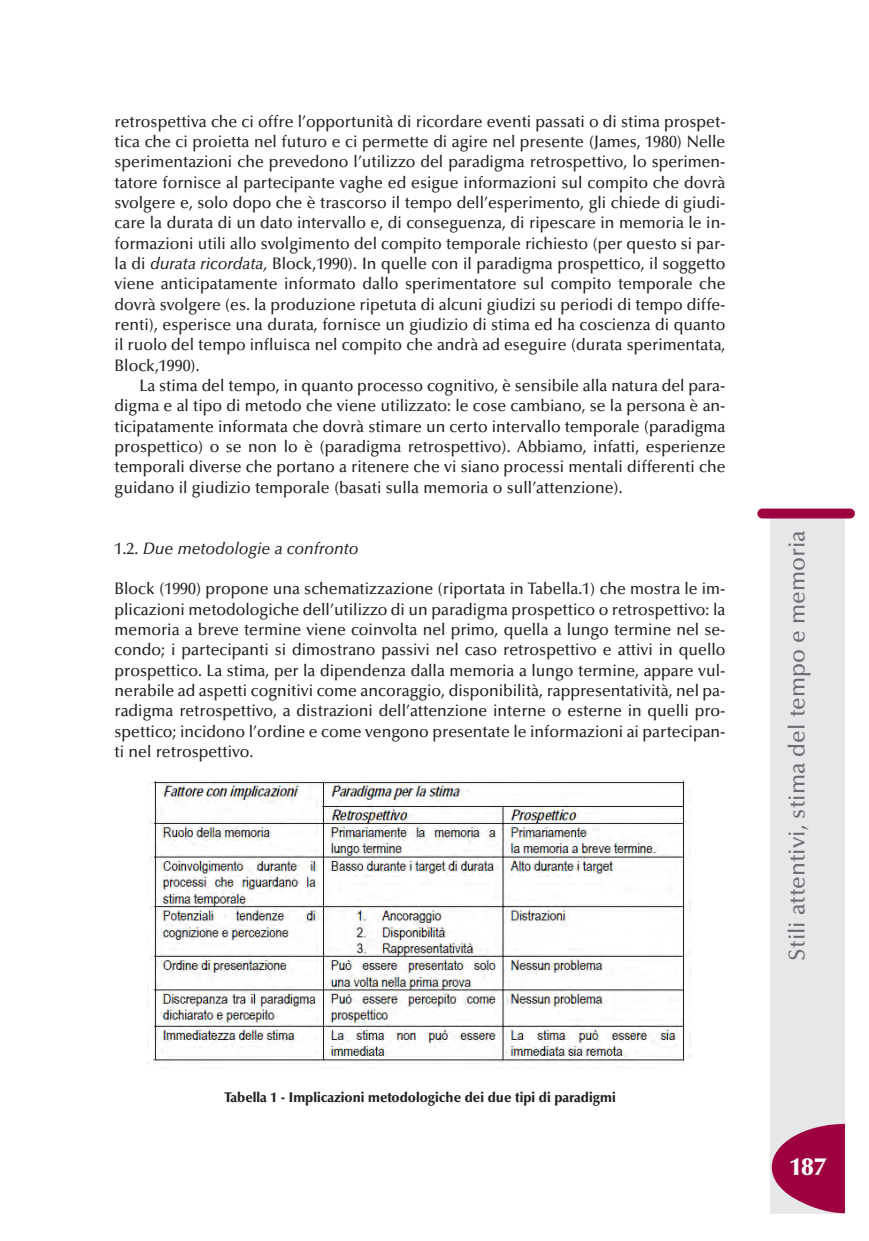
<style>
.page{position:relative;width:869px;height:1241px;background:#fff}
.page>*{position:absolute;margin:0;border:0;box-sizing:border-box;transform-origin:0 0}
.t1{font:900 24.5px "Optima";color:#fff}
.t2{font:500 22.75px "Optima";color:#6c6d70}
.t3{font:500 16.62px/20.3px "Optima";color:#231f20;text-align:justify;scale:.95 1}
.t4{font:italic 500 16.62px "Optima";color:#231f20;scale:.95 1}
.t5{font:900 14px "Optima";color:#231f20;scale:.95 1}
.s1{font-style:italic}
.s2{font-style:normal}
</style>
<div class="page">
<div style="left:770px;top:516px;width:74px;height:697px;background:#e6e7e9"></div>
<div style="left:757px;top:508px;width:97px;height:10px;background:#9d0140;border-radius:5px"></div>
<svg style="left:771px;top:1123px;width:73px;height:89px"></svg>
<img style="left:147px;top:779px;width:543px;height:286px">
<p class="t3" style="left:115px;top:113px;width:644px">retrospettiva che ci offre l’opportunità di ricordare eventi passati o di stima prospet-</p>
<p class="t3" style="left:115px;top:133px;width:644px">tica che ci proietta nel futuro e ci permette di agire nel presente (James, 1980) Nelle</p>
<p class="t3" style="left:115px;top:153px;width:644px">sperimentazioni che prevedono l’utilizzo del paradigma retrospettivo, lo sperimen-</p>
<p class="t3" style="left:115px;top:173px;width:644px">tatore fornisce al partecipante vaghe ed esigue informazioni sul compito che dovrà</p>
<p class="t3" style="left:115px;top:194px;width:644px">svolgere e, solo dopo che è trascorso il tempo dell’esperimento, gli chiede di giudi-</p>
<p class="t3" style="left:115px;top:214px;width:644px">care la durata di un dato intervallo e, di conseguenza, di ripescare in memoria le in-</p>
<p class="t3" style="left:115px;top:234px;width:644px">formazioni utili allo svolgimento del compito temporale richiesto (per questo si par-</p>
<p class="t3" style="left:115px;top:255px;width:644px">la di <span class="s1">durata ricordata,</span> Block,1990). In quelle con il paradigma prospettico, il soggetto</p>
<p class="t3" style="left:115px;top:275px;width:644px">viene anticipatamente informato dallo sperimentatore sul compito temporale che</p>
<p class="t3" style="left:115px;top:295px;width:644px">dovrà svolgere (es. la produzione ripetuta di alcuni giudizi su periodi di tempo diffe-</p>
<p class="t3" style="left:115px;top:316px;width:644px">renti), esperisce una durata, fornisce un giudizio di stima ed ha coscienza di quanto</p>
<p class="t3" style="left:115px;top:336px;width:644px">il ruolo del tempo influisca nel compito che andrà ad eseguire (durata sperimentata,</p>
<p class="t3" style="left:115px;top:356px;width:91px">Block,1990).</p>
<p class="t3" style="left:139px;top:377px;width:618px">La stima del tempo, in quanto processo cognitivo, è sensibile alla natura del para-</p>
<p class="t3" style="left:114px;top:397px;width:644px">digma e al tipo di metodo che viene utilizzato: le cose cambiano, se la persona è an-</p>
<p class="t3" style="left:114px;top:417px;width:644px">ticipatamente informata che dovrà stimare un certo intervallo temporale (paradigma</p>
<p class="t3" style="left:114px;top:438px;width:644px">prospettico) o se non lo è (paradigma retrospettivo). Abbiamo, infatti, esperienze</p>
<p class="t3" style="left:114px;top:458px;width:644px">temporali diverse che portano a ritenere che vi siano processi mentali differenti che</p>
<p class="t3" style="left:114px;top:478px;width:536px">guidano il giudizio temporale (basati sulla memoria o sull’attenzione).</p>
<p class="t4" style="left:114px;top:541px;width:258px"><span class="s2">1.2.</span> Due metodologie a confronto</p>
<p class="t3" style="left:114px;top:580px;width:644px">Block (1990) propone una schematizzazione (riportata in Tabella.1) che mostra le im&shy;plicazioni metodologiche dell’utilizzo di un paradigma prospettico o retrospettivo: la memoria a breve termine viene coinvolta nel primo, quella a lungo termine nel se&shy;condo; i partecipanti si dimostrano passivi nel caso retrospettivo e attivi in quello prospettico. La stima, per la dipendenza dalla memoria a lungo termine, appare vul&shy;nerabile ad aspetti cognitivi come ancoraggio, disponibilità, rappresentatività, nel pa&shy;radigma retrospettivo, a distrazioni dell’attenzione interne o esterne in quelli pro&shy;spettico; incidono l’ordine e come vengono presentate le informazioni ai partecipan&shy;ti nel retrospettivo.</p>
<p class="t5" style="left:224px;top:1091px;width:413px">Tabella 1 - Implicazioni metodologiche dei due tipi di paradigmi</p>
<p class="t2" style="left:787px;top:960px;width:432px;rotate:-90deg">Stili attentivi, stima del tempo e memoria</p>
<p class="t1" style="left:789px;top:1156px;width:38px">187</p>
</div>
